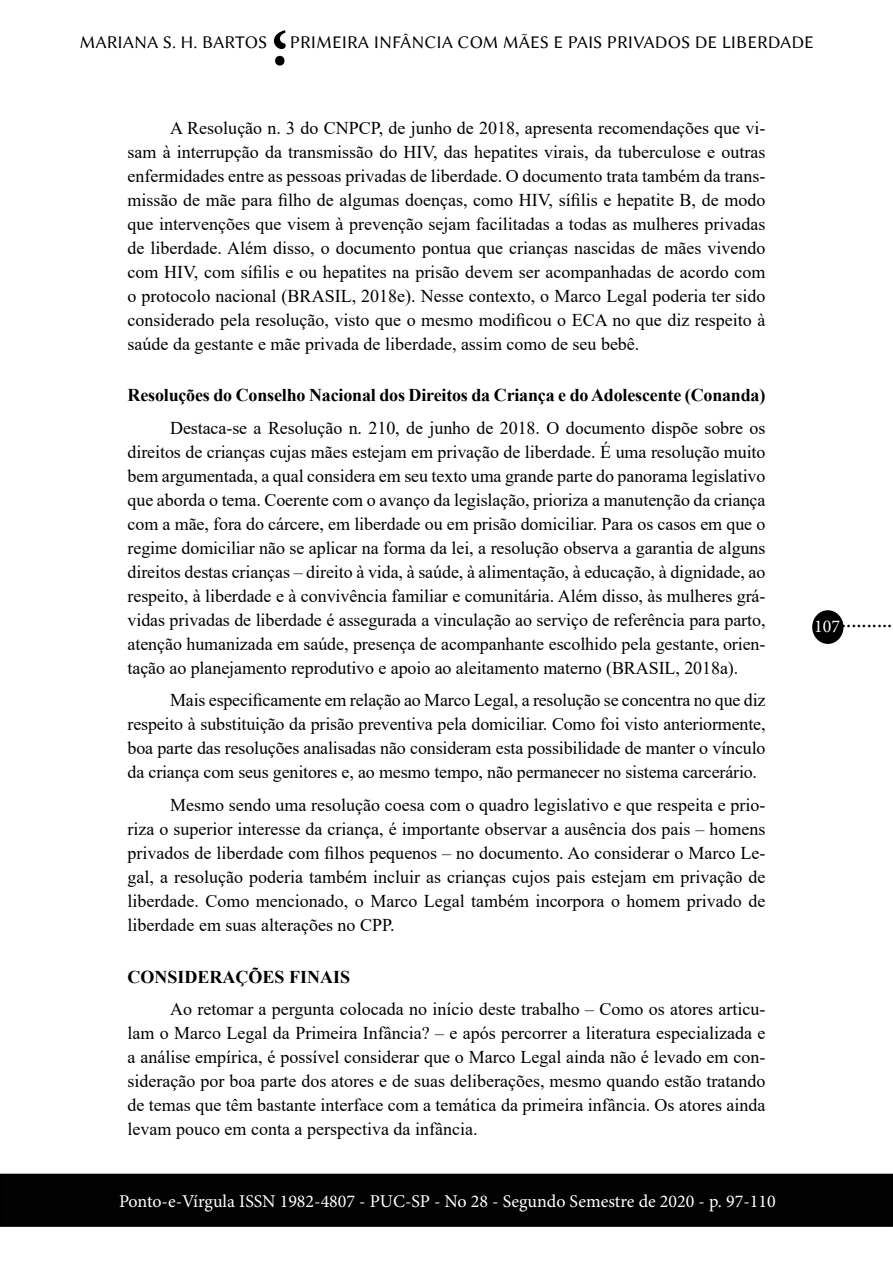
<style>
.page{position:relative;width:893px;height:1263px;background:#fff}
.page>*{position:absolute;margin:0;border:0;box-sizing:border-box;transform-origin:0 0}
.t1{font:700 90px "Adobe Arabic";color:#000}
.t2{font:22.5px "Minion Pro";color:#000}
.t3{font:18px/24px "Times New Roman";color:#000;text-align:justify}
.t4{font:700 18px "Times New Roman";letter-spacing:-.01em;color:#000}
.t5{font:18px "Minion Pro";color:#fff}
.t6{font:18px "Linux Biolinum G";color:#000}
</style>
<div class="page">
<div style="left:813px;top:611px;width:30px;height:32px;background:#020203;border-radius:50%"></div>
<div style="left:812px;top:610px;width:31px;height:34px;border:2px solid #000;border-radius:50%"></div>
<div style="left:1px;top:1174px;width:891px;height:52px;background:#020203"></div>
<div style="left:0;top:1174px;width:893px;height:53px;border:2px solid #000"></div>
<h1 class="t1" style="left:288px;top:122px;width:18px;rotate:-180deg">;</h1>
<p class="t6" style="left:80px;top:32px;width:736px">MARIANA S. H. BARTOS PRIMEIRA INFÂNCIA COM MÃES E PAIS PRIVADOS DE LIBERDADE</p>
<p class="t3" style="left:128px;top:115px;width:639px;text-indent:43px">A Resolução n. 3 do CNPCP, de junho de 2018, apresenta recomendações que vi&shy;sam à interrupção da transmissão do HIV, das hepatites virais, da tuberculose e outras enfermidades entre as pessoas privadas de liberdade. O documento trata também da trans&shy;missão de mãe para filho de algumas doenças, como HIV, sífilis e hepatite B, de modo que intervenções que visem à prevenção sejam facilitadas a todas as mulheres privadas de liberdade. Além disso, o documento pontua que crianças nascidas de mães vivendo com HIV, com sífilis e ou hepatites na prisão devem ser acompanhadas de acordo com o protocolo nacional (BRASIL, 2018e). Nesse contexto, o Marco Legal poderia ter sido considerado pela resolução, visto que o mesmo modificou o ECA no que diz respeito à saúde da gestante e mãe privada de liberdade, assim como de seu bebê.</p>
<p class="t4" style="left:128px;top:382px;width:639px">Resoluções do Conselho Nacional dos Direitos da Criança e do Adolescente (Conanda)</p>
<p class="t3" style="left:128px;top:415px;width:639px;text-indent:43px">Destaca-se a Resolução n. 210, de junho de 2018. O documento dispõe sobre os direitos de crianças cujas mães estejam em privação de liberdade. É uma resolução muito bem argumentada, a qual considera em seu texto uma grande parte do panorama legislativo que aborda o tema. Coerente com o avanço da legislação, prioriza a manutenção da criança com a mãe, fora do cárcere, em liberdade ou em prisão domiciliar. Para os casos em que o regime domiciliar não se aplicar na forma da lei, a resolução observa a garantia de alguns direitos destas crianças – direito à vida, à saúde, à alimentação, à educação, à dignidade, ao respeito, à liberdade e à convivência familiar e comunitária. Além disso, às mulheres grá&shy;vidas privadas de liberdade é assegurada a vinculação ao serviço de referência para parto, atenção humanizada em saúde, presença de acompanhante escolhido pela gestante, orien&shy;tação ao planejamento reprodutivo e apoio ao aleitamento materno (BRASIL, 2018a).</p>
<p class="t3" style="left:128px;top:688px;width:639px;text-indent:43px">Mais especificamente em relação ao Marco Legal, a resolução se concentra no que diz respeito à substituição da prisão preventiva pela domiciliar. Como foi visto anteriormente, boa parte das resoluções analisadas não consideram esta possibilidade de manter o vínculo da criança com seus genitores e, ao mesmo tempo, não permanecer no sistema carcerário.</p>
<p class="t3" style="left:128px;top:792px;width:639px;text-indent:43px">Mesmo sendo uma resolução coesa com o quadro legislativo e que respeita e prio&shy;riza o superior interesse da criança, é importante observar a ausência dos pais – homens privados de liberdade com filhos pequenos – no documento. Ao considerar o Marco Le&shy;gal, a resolução poderia também incluir as crianças cujos pais estejam em privação de liberdade. Como mencionado, o Marco Legal também incorpora o homem privado de liberdade em suas alterações no CPP.</p>
<p class="t4" style="left:128px;top:963px;width:224px">CONSIDERAÇÕES FINAIS</p>
<p class="t3" style="left:128px;top:996px;width:639px;text-indent:43px">Ao retomar a pergunta colocada no início deste trabalho – Como os atores articu&shy;lam o Marco Legal da Primeira Infância? – e após percorrer a literatura especializada e a análise empírica, é possível considerar que o Marco Legal ainda não é levado em con&shy;sideração por boa parte dos atores e de suas deliberações, mesmo quando estão tratando de temas que têm bastante interface com a temática da primeira infância. Os atores ainda levam pouco em conta a perspectiva da infância.</p>
<p class="t5" style="left:119px;top:1189px;width:658px">Ponto-e-Vírgula ISSN 1982-4807 - PUC-SP - No 28 - Segundo Semestre de 2020 - p. 97-110</p>
<p class="t5" style="left:814px;top:614px;width:27px">107</p>
<p class="t2" style="left:841px;top:605px;width:53px">..........</p>
</div>
